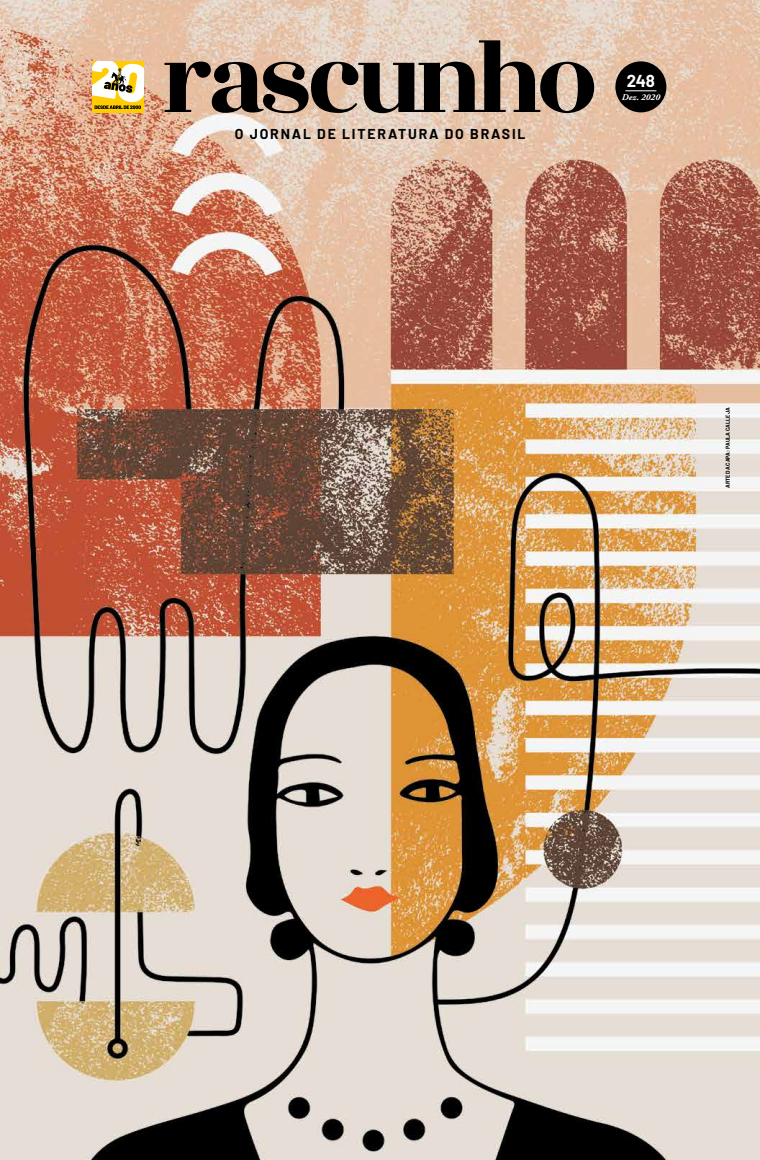
<style>
.page{position:relative;width:760px;height:1160px;background:#fff}
.page>*{position:absolute;margin:0;border:0;box-sizing:border-box;transform-origin:0 0}
.t1{font:700 16.9px "Barlow";color:#fff}
.t2{font:700 14px "Barlow";letter-spacing:.13em;color:#000}
.t3{font:italic 700 8.9px "Adobe Garamond Pro";letter-spacing:.015em;color:#fff}
.t4{font:700 5.5px "Barlow";color:#000}
</style>
<div class="page">
<img style="left:0;top:0;width:760px;height:1159px">
<div style="left:615px;top:61px;width:51px;height:51px;background:#000;border-radius:50%"></div>
<hr style="left:625px;top:91px;width:31px;height:1px;background:#fff">
<div style="left:92px;top:61px;width:51px;height:51px;background:#fecc00"></div>
<svg style="left:92px;top:61px;width:51px;height:48px"></svg>
<svg style="left:164px;top:40px;width:430px;height:73px;background:#917f72"></svg>
<p class="t2" style="left:235px;top:123px;width:292px">O JORNAL DE LITERATURA DO BRASIL</p>
<p class="t1" style="left:626px;top:68px;width:30px">248</p>
<p class="t3" style="left:621px;top:92px;width:40px">Dez. 2020</p>
<p class="t4" style="left:723px;top:488px;width:82px;rotate:-90deg">ARTE DA CAPA: PAULA CALLEJA</p>
</div>
